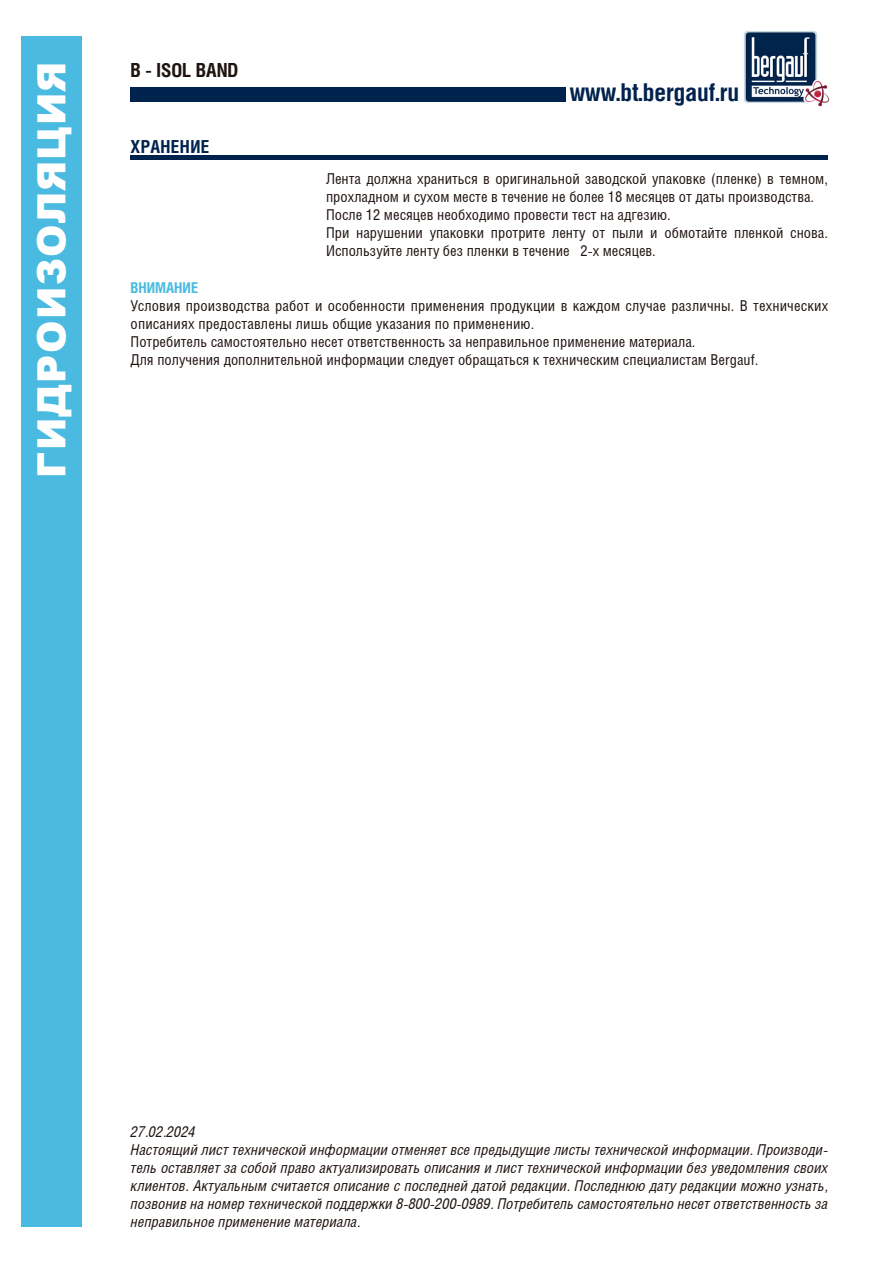
<style>
.page{position:relative;width:893px;height:1263px;background:#fff}
.page>*{position:absolute;margin:0;border:0;box-sizing:border-box;transform-origin:0 0}
.t1{font:900 39px "Arial";letter-spacing:.035em;color:#fff}
.t2{font:700 24.75px "Helios Cond";color:#00234d}
.t3{font:700 19.5px "Helios Cond";color:#1f1410}
.t4{font:700 18px "Helios Cond";letter-spacing:.025em;color:#00234d}
.t5{font:15px/18px "Helios Cond";color:#1f1410}
.t6{font:italic 15px/18px "Helios Cond";color:#1f1410;text-align:justify}
.t7{font:700 15px "Helios Cond";color:#4abae0}
</style>
<div class="page">
<div style="left:21px;top:36px;width:61px;height:1191px;background:#4abae0"></div>
<div style="left:131px;top:87px;width:435px;height:15px;background:#00234d"></div>
<img style="left:744px;top:31px;width:85px;height:76px">
<hr style="left:131px;top:155px;width:697px;height:4px;background:#00234d">
<p class="t1" style="left:23px;top:478px;width:418px;rotate:-90deg">ГИДРОИЗОЛЯЦИЯ</p>
<p class="t3" style="left:131px;top:59px;width:109px">B - ISOL BAND</p>
<p class="t4" style="left:131px;top:136px;width:80px">ХРАНЕНИЕ</p>
<p class="t2" style="left:570px;top:77px;width:171px">www.bt.bergauf.ru</p>
<p class="t5" style="left:326px;top:169px;width:503px">Лента должна храниться в оригинальной заводской упаковке (пленке) в темном, прохладном и сухом месте в течение не более 18 месяцев от даты производства.</p>
<p class="t5" style="left:326px;top:205px;width:346px">После 12 месяцев необходимо провести тест на адгезию.</p>
<p class="t5" style="left:326px;top:223px;width:503px">При нарушении упаковки протрите ленту от пыли и обмотайте пленкой снова.<br>Используйте ленту без пленки в течение 2-х месяцев.</p>
<p class="t7" style="left:131px;top:278px;width:69px">ВНИМАНИЕ</p>
<p class="t5" style="left:131px;top:296px;width:699px">Условия производства работ и особенности применения продукции в каждом случае различны. В технических описаниях предоставлены лишь общие указания по применению.</p>
<p class="t5" style="left:131px;top:332px;width:566px">Потребитель самостоятельно несет ответственность за неправильное применение материала.</p>
<p class="t5" style="left:131px;top:350px;width:629px">Для получения дополнительной информации следует обращаться к техническим специалистам Bergauf.</p>
<p class="t6" style="left:131px;top:1122px;width:66px">27.02.2024</p>
<p class="t6" style="left:131px;top:1140px;width:699px">Настоящий лист технической информации отменяет все предыдущие листы технической информации. Производи&shy;тель оставляет за собой право актуализировать описания и лист технической информации без уведомления своих клиентов. Актуальным считается описание с последней датой редакции. Последнюю дату редакции можно узнать, позвонив на номер технической поддержки 8-800-200-0989. Потребитель самостоятельно несет ответственность за неправильное применение материала.</p>
</div>
